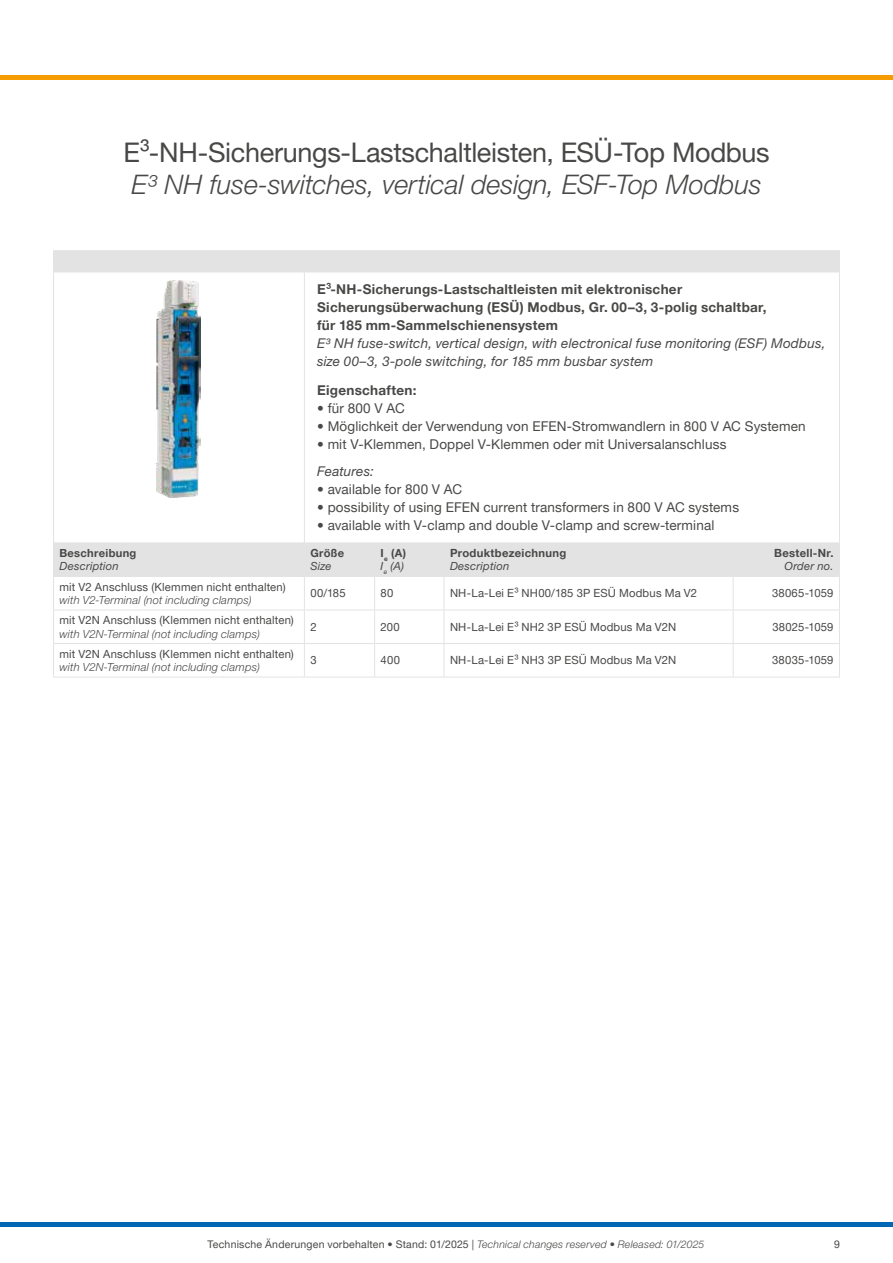
<style>
.page{position:relative;width:893px;height:1263px;background:#fff}
.page>*{position:absolute;margin:0;border:0;box-sizing:border-box;transform-origin:0 0}
.t1{font:27px "Helvetica Neue LT Pro";letter-spacing:-.015em;color:#484847}
.t2{font:italic 300 27px "Helvetica Neue LT Std";letter-spacing:-.005em;color:#484847}
.t3{font:13.5px "Helvetica Neue LT Pro";letter-spacing:.01em;color:#484847}
.t4{font:700 13.5px/18px "Helvetica Neue LT Pro";letter-spacing:.02em;color:#484847}
.t5{font:italic 13.5px/18px "Helvetica Neue LT Std";letter-spacing:.01em;color:#484847}
.t6{font:11.25px "Helvetica Neue LT Pro";letter-spacing:.015em;color:#484847}
.t7{font:italic 300 11.25px "Helvetica Neue LT Std";letter-spacing:.015em;color:#474747}
.t8{font:italic 11.25px "Helvetica Neue LT Std";letter-spacing:.02em;color:#484847}
.t9{font:700 11.25px "Helvetica Neue LT Pro";letter-spacing:.025em;color:#484847}
.t10{font:700 11.1px "Helvetica Neue LT Pro";letter-spacing:.025em;color:#484847}
.t11{font:italic 11.1px "Helvetica Neue LT Std";color:#484847}
.t12{font:10.5px "Helvetica Neue LT Pro";letter-spacing:.02em;color:#484847}
.s1{font-family:"Helvetica Neue LT Std";font-weight:300;font-style:italic}
</style>
<div class="page">
<svg style="left:54px;top:251px;width:785px;height:325px"></svg>
<hr style="left:304px;top:543px;width:1px;height:33px;background:#e3e3e3">
<hr style="left:374px;top:543px;width:1px;height:33px;background:#e3e3e3">
<hr style="left:444px;top:543px;width:1px;height:33px;background:#e3e3e3">
<hr style="left:733px;top:543px;width:1px;height:33px;background:#e3e3e3">
<hr style="left:54px;top:576px;width:250px;height:1px;background:#e3e3e3">
<hr style="left:304px;top:576px;width:71px;height:1px;background:#e3e3e3">
<hr style="left:304px;top:577px;width:1px;height:33px;background:#e3e3e3">
<hr style="left:375px;top:576px;width:69px;height:1px;background:#e3e3e3">
<hr style="left:374px;top:577px;width:1px;height:33px;background:#e3e3e3">
<hr style="left:444px;top:576px;width:289px;height:1px;background:#e3e3e3">
<hr style="left:444px;top:577px;width:1px;height:33px;background:#e3e3e3">
<hr style="left:733px;top:576px;width:107px;height:1px;background:#e3e3e3">
<hr style="left:733px;top:577px;width:1px;height:33px;background:#e3e3e3">
<hr style="left:839px;top:577px;width:1px;height:33px;background:#e3e3e3">
<hr style="left:54px;top:610px;width:250px;height:1px;background:#e3e3e3">
<hr style="left:304px;top:610px;width:71px;height:1px;background:#e3e3e3">
<hr style="left:304px;top:610px;width:1px;height:33px;background:#e3e3e3">
<hr style="left:375px;top:610px;width:69px;height:1px;background:#e3e3e3">
<hr style="left:374px;top:610px;width:1px;height:33px;background:#e3e3e3">
<hr style="left:444px;top:610px;width:289px;height:1px;background:#e3e3e3">
<hr style="left:444px;top:610px;width:1px;height:33px;background:#e3e3e3">
<hr style="left:733px;top:610px;width:107px;height:1px;background:#e3e3e3">
<hr style="left:733px;top:610px;width:1px;height:33px;background:#e3e3e3">
<hr style="left:839px;top:610px;width:1px;height:33px;background:#e3e3e3">
<hr style="left:54px;top:643px;width:250px;height:1px;background:#e3e3e3">
<hr style="left:304px;top:643px;width:71px;height:1px;background:#e3e3e3">
<hr style="left:304px;top:644px;width:1px;height:33px;background:#e3e3e3">
<hr style="left:375px;top:643px;width:69px;height:1px;background:#e3e3e3">
<hr style="left:374px;top:644px;width:1px;height:33px;background:#e3e3e3">
<hr style="left:444px;top:643px;width:289px;height:1px;background:#e3e3e3">
<hr style="left:444px;top:644px;width:1px;height:33px;background:#e3e3e3">
<hr style="left:733px;top:643px;width:107px;height:1px;background:#e3e3e3">
<hr style="left:733px;top:644px;width:1px;height:33px;background:#e3e3e3">
<hr style="left:839px;top:644px;width:1px;height:33px;background:#e3e3e3">
<hr style="left:53px;top:677px;width:251px;height:1px;background:#e3e3e3">
<hr style="left:304px;top:677px;width:71px;height:1px;background:#e3e3e3">
<hr style="left:375px;top:677px;width:69px;height:1px;background:#e3e3e3">
<hr style="left:444px;top:677px;width:289px;height:1px;background:#e3e3e3">
<hr style="left:733px;top:677px;width:107px;height:1px;background:#e3e3e3">
<hr style="left:54px;top:543px;width:250px;height:1px;background:#e3e3e3">
<hr style="left:53px;top:250px;width:251px;height:1px;background:#e3e3e3">
<svg style="left:53px;top:251px;width:1px;height:21px"></svg>
<hr style="left:304px;top:250px;width:71px;height:1px;background:#e3e3e3">
<hr style="left:375px;top:250px;width:69px;height:1px;background:#e3e3e3">
<hr style="left:444px;top:250px;width:289px;height:1px;background:#e3e3e3">
<hr style="left:733px;top:250px;width:107px;height:1px;background:#e3e3e3">
<hr style="left:53px;top:272px;width:251px;height:1px;background:#e3e3e3">
<hr style="left:53px;top:272px;width:1px;height:271px;background:#e3e3e3">
<hr style="left:53px;top:543px;width:1px;height:33px;background:#e3e3e3">
<hr style="left:839px;top:543px;width:1px;height:33px;background:#e3e3e3">
<hr style="left:53px;top:576px;width:1px;height:34px;background:#e3e3e3">
<hr style="left:53px;top:610px;width:1px;height:33px;background:#e3e3e3">
<hr style="left:53px;top:643px;width:1px;height:34px;background:#e3e3e3">
<svg style="left:839px;top:251px;width:1px;height:21px"></svg>
<hr style="left:304px;top:272px;width:71px;height:1px;background:#e3e3e3">
<hr style="left:304px;top:272px;width:1px;height:271px;background:#e3e3e3">
<hr style="left:375px;top:272px;width:69px;height:1px;background:#e3e3e3">
<hr style="left:444px;top:272px;width:289px;height:1px;background:#e3e3e3">
<hr style="left:733px;top:272px;width:107px;height:1px;background:#e3e3e3">
<hr style="left:839px;top:272px;width:1px;height:271px;background:#e3e3e3">
<hr style="left:304px;top:543px;width:71px;height:1px;background:#e3e3e3">
<hr style="left:375px;top:543px;width:69px;height:1px;background:#e3e3e3">
<hr style="left:444px;top:543px;width:289px;height:1px;background:#e3e3e3">
<hr style="left:733px;top:543px;width:107px;height:1px;background:#e3e3e3">
<img style="left:156px;top:281px;width:44px;height:216px">
<div style="left:0;top:75px;width:893px;height:5px;background:#f59c00"></div>
<div style="left:0;top:1222px;width:893px;height:5px;background:#0068b4"></div>
<h1 class="t1" style="left:124px;top:135px;width:648px">E³-NH-Sicherungs-Lastschaltleisten, ESÜ-Top Modbus</h1>
<h1 class="t2" style="left:132px;top:168px;width:632px">E³ NH fuse-switches, vertical design, ESF-Top Modbus</h1>
<p class="t4" style="left:317px;top:280px;width:451px">E³-NH-Sicherungs-Lastschaltleisten mit elektronischer<br>Sicherungsüberwachung (ESÜ) Modbus, Gr. 00–3, 3-polig schaltbar, für 185 mm-Sammelschienensystem</p>
<p class="t5" style="left:317px;top:334px;width:510px">E³ NH fuse-switch, vertical design, with electronical fuse monitoring (ESF) Modbus, size 00–3, 3-pole switching, for 185 mm busbar system</p>
<p class="t4" style="left:317px;top:381px;width:101px">Eigenschaften:</p>
<p class="t3" style="left:317px;top:400px;width:89px">• für 800 V AC</p>
<p class="t3" style="left:317px;top:418px;width:490px">• Möglichkeit der Verwendung von EFEN-Stromwandlern in 800 V AC Systemen</p>
<p class="t3" style="left:317px;top:436px;width:411px">• mit V-Klemmen, Doppel V-Klemmen oder mit Universalanschluss</p>
<p class="t5" style="left:317px;top:462px;width:58px">Features:</p>
<p class="t3" style="left:317px;top:481px;width:147px">• available for 800 V AC</p>
<p class="t3" style="left:317px;top:499px;width:423px">• possibility of using EFEN current transformers in 800 V AC systems</p>
<p class="t3" style="left:317px;top:517px;width:399px">• available with V-clamp and double V-clamp and screw-terminal</p>
<p class="t10" style="left:60px;top:546px;width:78px">Beschreibung</p>
<p class="t8" style="left:60px;top:560px;width:61px">Description</p>
<p class="t10" style="left:310px;top:546px;width:35px">Größe</p>
<p class="t11" style="left:310px;top:560px;width:23px">Size</p>
<p class="t10" style="left:381px;top:546px;width:27px">I<sub>e</sub> (A)</p>
<p class="t8" style="left:381px;top:560px;width:25px">I<sub>e</sub> (A)</p>
<p class="t9" style="left:450px;top:546px;width:118px">Produktbezeichnung</p>
<p class="t8" style="left:450px;top:560px;width:61px">Description</p>
<p class="t9" style="left:774px;top:546px;width:61px">Bestell-Nr.</p>
<p class="t8" style="left:784px;top:560px;width:50px">Order no.</p>
<p class="t6" style="left:60px;top:579px;width:228px">mit V2 Anschluss (Klemmen nicht enthalten)</p>
<p class="t7" style="left:60px;top:593px;width:194px">with V2-Terminal (not including clamps)</p>
<p class="t6" style="left:310px;top:586px;width:37px">00/185</p>
<p class="t6" style="left:381px;top:586px;width:14px">80</p>
<p class="t6" style="left:450px;top:586px;width:249px">NH-La-Lei E³ NH00/185 3P ESÜ Modbus Ma V2</p>
<p class="t6" style="left:772px;top:586px;width:63px">38065-1059</p>
<p class="t6" style="left:60px;top:613px;width:236px">mit V2N Anschluss (Klemmen nicht enthalten)</p>
<p class="t7" style="left:60px;top:627px;width:202px">with V2N-Terminal (not including clamps)</p>
<p class="t6" style="left:310px;top:620px;width:8px">2</p>
<p class="t6" style="left:381px;top:620px;width:21px">200</p>
<p class="t6" style="left:450px;top:620px;width:228px">NH-La-Lei E³ NH2 3P ESÜ Modbus Ma V2N</p>
<p class="t6" style="left:772px;top:620px;width:63px">38025-1059</p>
<p class="t6" style="left:60px;top:647px;width:236px">mit V2N Anschluss (Klemmen nicht enthalten)</p>
<p class="t7" style="left:60px;top:660px;width:202px">with V2N-Terminal (not including clamps)</p>
<p class="t6" style="left:310px;top:653px;width:8px">3</p>
<p class="t6" style="left:381px;top:653px;width:21px">400</p>
<p class="t6" style="left:450px;top:653px;width:228px">NH-La-Lei E³ NH3 3P ESÜ Modbus Ma V2N</p>
<p class="t6" style="left:772px;top:653px;width:63px">38035-1059</p>
<p class="t12" style="left:207px;top:1238px;width:498px">Technische Änderungen vorbehalten • Stand: 01/2025 | <span class="s1">Technical changes reserved • Released: 01/2025</span></p>
<p class="t12" style="left:834px;top:1238px;width:7px">9</p>
</div>
